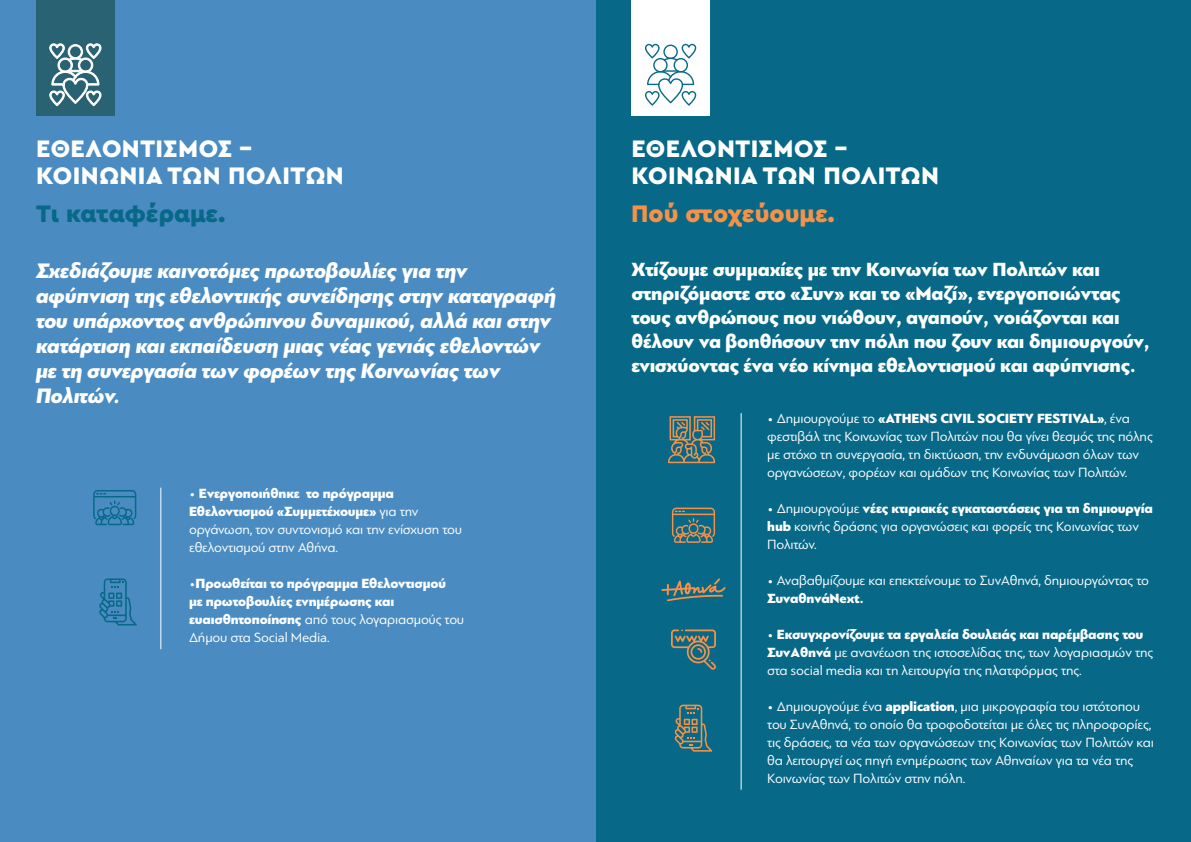
<style>
.page{position:relative;width:1191px;height:842px;background:#076887}
.page>*{position:absolute;margin:0;border:0;box-sizing:border-box;transform-origin:0 0}
.t1{font:900 25px/27px "Cera GR";letter-spacing:.02em;color:#fff}
.t2{font:900 25px "Cera GR";color:#f49249}
.t3{font:900 25px "Cera GR";color:#076887}
.t4{font:italic 900 22px/25px "PF Bague Sans Pro";letter-spacing:-.01em;color:#fff}
.t5{font:900 20px/24px "PF Bague Sans Pro";letter-spacing:-.01em;color:#fff}
.t6{font:14px/18px "PF Bague Sans Pro";letter-spacing:-.01em;color:#fff}
.t7{font:900 14px/18px "PF Bague Sans Pro";letter-spacing:-.01em;color:#fff}
.s1{font-weight:900}
.s2{font-weight:400}
</style>
<div class="page">
<div style="left:631px;top:0;width:79px;height:115px;background:#fff"></div>
<svg style="left:645px;top:44px;width:51px;height:62px"></svg>
<hr style="left:740px;top:413px;width:1px;height:377px;background:#fff">
<svg style="left:668px;top:416px;width:47px;height:47px"></svg>
<svg style="left:672px;top:508px;width:43px;height:35px"></svg>
<svg style="left:661px;top:578px;width:64px;height:23px"></svg>
<svg style="left:671px;top:629px;width:45px;height:41px"></svg>
<svg style="left:674px;top:705px;width:38px;height:47px"></svg>
<div style="left:0;top:0;width:595px;height:842px;background:#4a8cc1"></div>
<hr style="left:160px;top:488px;width:1px;height:161px;background:#fff">
<div style="left:36px;top:0;width:79px;height:115px;background:#286273"></div>
<svg style="left:49px;top:43px;width:53px;height:64px"></svg>
<svg style="left:93px;top:490px;width:43px;height:35px"></svg>
<svg style="left:99px;top:578px;width:38px;height:47px"></svg>
<h1 class="t1" style="left:36px;top:136px;width:309px">ΕΘΕΛΟΝΤΙΣΜΌΣ –<br>ΚΟΙΝΩΝΊΑ ΤΩΝ ΠΟΛΙΤΏΝ</h1>
<h1 class="t3" style="left:36px;top:199px;width:191px">Tι καταφέραμε.</h1>
<p class="t4" style="left:36px;top:258px;width:522px">Σχεδιάζουμε καινοτόμες πρωτοβουλίες για την αφύπνιση της εθελοντικής συνείδησης στην καταγραφή του υπάρχοντος ανθρώπινου δυναμικού, αλλά και στην κατάρτιση και εκπαίδευση μιας νέας γενιάς εθελοντών με τη συνεργασία των φορέων της Κοινωνίας των Πολιτών.</p>
<p class="t6" style="left:189px;top:484px;width:274px">• <span class="s1">Ενεργοποιήθηκε το πρόγραμμα Εθελοντισμού «Συμμετέχουμε»</span> για την οργάνωση, τον συντονισμό και την ενίσχυση του εθελοντισμού στην Αθήνα.</p>
<p class="t7" style="left:189px;top:574px;width:277px"><span class="s2">•</span>Προωθείται το πρόγραμμα Εθελοντισμού<br>με πρωτοβουλίες ενημέρωσης και ευαισθητοποίησης <span class="s2">από τους λογαριασμούς του Δήμου στα Social Media.</span></p>
<h1 class="t1" style="left:631px;top:136px;width:309px">ΕΘΕΛΟΝΤΙΣΜΌΣ –<br>ΚΟΙΝΩΝΊΑ ΤΩΝ ΠΟΛΙΤΏΝ</h1>
<h1 class="t2" style="left:631px;top:199px;width:205px">Πού στοχεύουμε.</h1>
<p class="t5" style="left:631px;top:258px;width:519px">Χτίζουμε συμμαχίες με την Κοινωνία των Πολιτών και στηριζόμαστε στο «Συν» και το «Μαζί», ενεργοποιώντας τους ανθρώπους που νιώθουν, αγαπούν, νοιάζονται και θέλουν να βοηθήσουν την πόλη που ζουν και δημιουργούν, ενισχύοντας ένα νέο κίνημα εθελοντισμού και αφύπνισης.</p>
<p class="t6" style="left:767px;top:409px;width:387px">• Δημιουργούμε το <span class="s1">«ATHENS CIVIL SOCIETY FESTIVAL»</span>, ένα φεστιβάλ της Κοινωνίας των Πολιτών που θα γίνει θεσμός της πόλης με στόχο τη συνεργασία, τη δικτύωση, την ενδυνάμωση όλων των οργανώσεων, φορέων και ομάδων της Κοινωνίας των Πολιτών.</p>
<p class="t6" style="left:767px;top:499px;width:387px">• Δημιουργούμε <span class="s1">νέες κτιριακές εγκαταστάσεις για τη δημιουργία hub</span> κοινής δράσης για οργανώσεις και φορείς της Κοινωνίας των<br>Πολιτών.</p>
<p class="t6" style="left:767px;top:571px;width:383px">• Αναβαθμίζουμε και επεκτείνουμε το ΣυνΑθηνά, δημιουργώντας το</p>
<p class="t7" style="left:767px;top:590px;width:98px">ΣυναθηνάNext.</p>
<p class="t6" style="left:767px;top:625px;width:388px">• <span class="s1">Εκσυγχρονίζουμε τα εργαλεία δουλειάς και παρέμβασης του<br>ΣυνΑθηνά</span> με ανανέωση της ιστοσελίδας της, των λογαριασμών της στα social media και τη λειτουργία της πλατφόρμας της.</p>
<p class="t6" style="left:767px;top:697px;width:388px">• Δημιουργούμε ένα <span class="s1">application</span>, μια μικρογραφία του ιστότοπου του ΣυνΑθηνά, το οποίο θα τροφοδοτείται με όλες τις πληροφορίες, τις δράσεις, τα νέα των οργανώσεων της Κοινωνίας των Πολιτών και θα λειτουργεί ως πηγή ενημέρωσης των Αθηναίων για τα νέα της Κοινωνίας των Πολιτών στην πόλη.</p>
</div>
